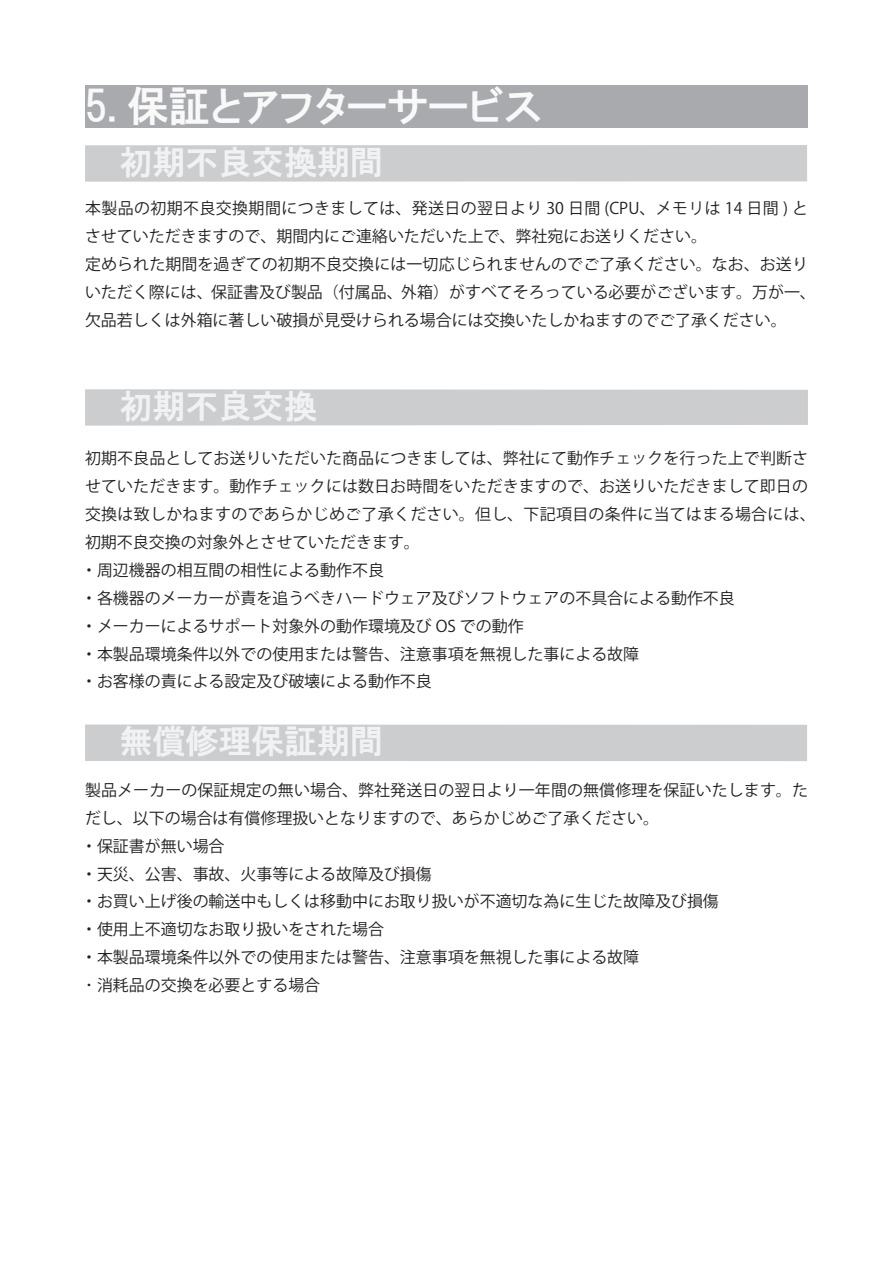
<style>
.page{position:relative;width:893px;height:1263px;background:#fff}
.page>*{position:absolute;margin:0;border:0;box-sizing:border-box;transform-origin:0 0}
.t1{font:41.4px "HGP Gothic E";color:#f9f9f9}
.t2{font:33px "HG Gothic E";color:#f1f2f3}
.t3{font:15.9px/27.9px "Koz Go Pr 6 N";color:#231f20}
</style>
<div class="page">
<div style="left:85px;top:85px;width:723px;height:43px;background:#a8aaad"></div>
<div style="left:85px;top:145px;width:722px;height:37px;background:#cccdcf"></div>
<div style="left:85px;top:389px;width:723px;height:37px;background:#cccdcf"></div>
<div style="left:85px;top:724px;width:722px;height:37px;background:#cccdcf"></div>
<h1 class="t1" style="left:85px;top:85px;width:459px">5. 保証とアフターサービス</h1>
<h2 class="t2" style="left:87px;top:145px;width:298px">　初期不良交換期間</h2>
<p class="t3" style="left:85px;top:195px;width:732px">本製品の初期不良交換期間につきましては、発送日の翌日より 30 日間 (CPU、メモリは 14 日間 ) とさせていただきますので、期間内にご連絡いただいた上で、弊社宛にお送りください。<br>定められた期間を過ぎての初期不良交換には一切応じられませんのでご了承ください。なお、お送りいただく際には、保証書及び製品（付属品、外箱）がすべてそろっている必要がございます。万が一、欠品若しくは外箱に著しい破損が見受けられる場合には交換いたしかねますのでご了承ください。</p>
<h2 class="t2" style="left:87px;top:389px;width:232px">　初期不良交換</h2>
<p class="t3" style="left:81px;top:445px;width:736px">初期不良品としてお送りいただいた商品につきましては、弊社にて動作チェックを行った上で判断させていただきます。動作チェックには数日お時間をいただきますので、お送りいただきまして即日の交換は致しかねますのであらかじめご了承ください。但し、下記項目の条件に当てはまる場合には、初期不良交換の対象外とさせていただきます。<br>・周辺機器の相互間の相性による動作不良<br>・各機器のメーカーが責を追うべきハードウェア及びソフトウェアの不具合による動作不良<br>・メーカーによるサポート対象外の動作環境及び OS での動作<br>・本製品環境条件以外での使用または警告、注意事項を無視した事による故障<br>・お客様の責による設定及び破壊による動作不良</p>
<h2 class="t2" style="left:87px;top:724px;width:298px">　無償修理保証期間</h2>
<p class="t3" style="left:81px;top:776px;width:728px">製品メーカーの保証規定の無い場合、弊社発送日の翌日より一年間の無償修理を保証いたします。ただし、以下の場合は有償修理扱いとなりますので、あらかじめご了承ください。<br>・保証書が無い場合<br>・天災、公害、事故、火事等による故障及び損傷<br>・お買い上げ後の輸送中もしくは移動中にお取り扱いが不適切な為に生じた故障及び損傷<br>・使用上不適切なお取り扱いをされた場合<br>・本製品環境条件以外での使用または警告、注意事項を無視した事による故障<br>･消耗品の交換を必要とする場合</p>
</div>
